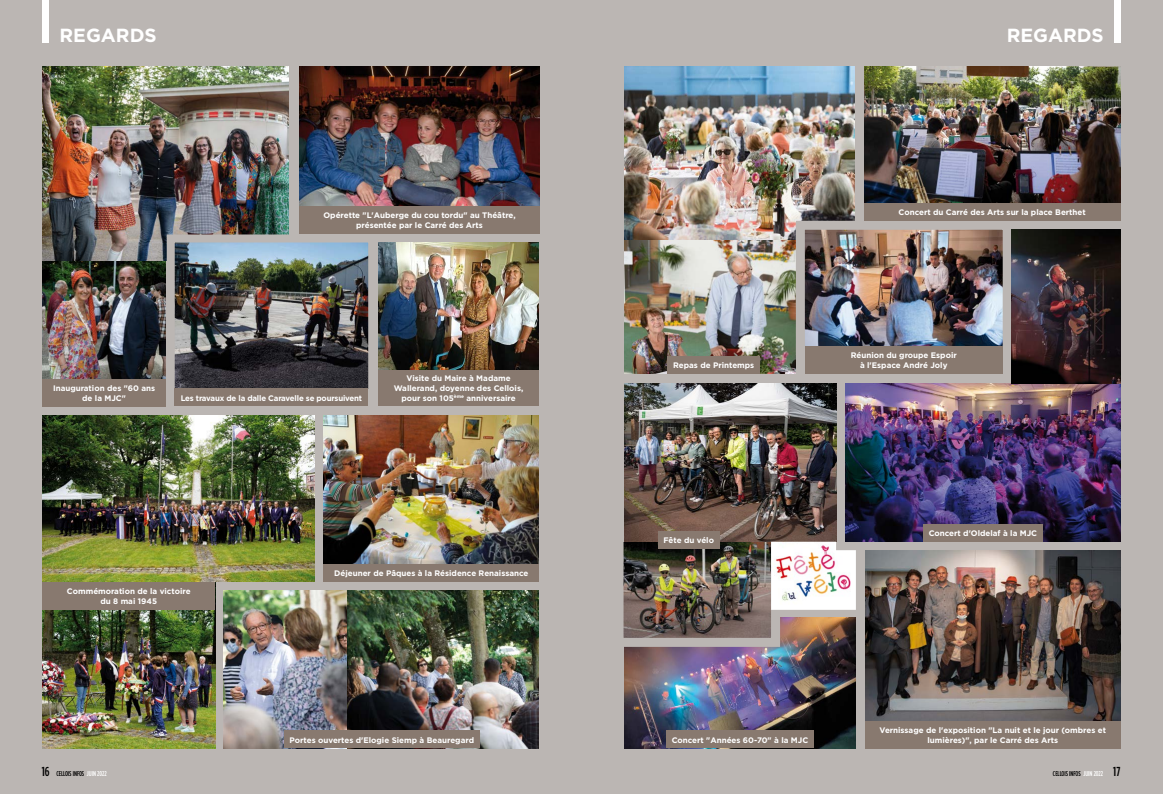
<style>
.page{position:relative;width:1163px;height:794px;background:#fff}
.page>*{position:absolute;margin:0;border:0;box-sizing:border-box;transform-origin:0 0}
.t1{font:700 19px "Gotham";color:#fff}
.t2{font:700 8px/9.6px "Gotham";color:#fff;text-align:center}
.t3{font:700 8px "Gotham";letter-spacing:-.02em;color:#fff}
.t4{font:500 7px "Gotham Condensed";color:#000}
.s1{font-size:13px}
.s2{color:#fff}
</style>
<div class="page">
<div style="left:0;top:0;width:1162px;height:794px;background:#bbb6b3"></div>
<div style="left:1113px;top:0;width:7px;height:43px;background:#fff"></div>
<div style="left:43px;top:379px;width:123px;height:27px;background:#88796f"></div>
<img style="left:43px;top:261px;width:120px;height:118px">
<img style="left:43px;top:67px;width:246px;height:194px">
<img style="left:43px;top:609px;width:172px;height:139px">
<img style="left:43px;top:416px;width:272px;height:166px">
<img style="left:324px;top:416px;width:215px;height:148px">
<img style="left:624px;top:239px;width:171px;height:134px">
<img style="left:624px;top:67px;width:230px;height:172px">
<img style="left:347px;top:591px;width:192px;height:157px">
<img style="left:224px;top:591px;width:123px;height:157px">
<img style="left:299px;top:67px;width:240px;height:139px">
<img style="left:163px;top:230px;width:217px;height:171px">
<img style="left:791px;top:216px;width:225px;height:143px">
<img style="left:865px;top:550px;width:255px;height:170px">
<div style="left:43px;top:0;width:6px;height:43px;background:#fff"></div>
<div style="left:175px;top:388px;width:193px;height:18px;background:#88796f"></div>
<div style="left:378px;top:369px;width:161px;height:37px;background:#88796f"></div>
<div style="left:43px;top:582px;width:172px;height:27px;background:#88796f"></div>
<div style="left:324px;top:564px;width:215px;height:18px;background:#88796f"></div>
<div style="left:284px;top:730px;width:195px;height:18px;background:#88796f"></div>
<div style="left:667px;top:356px;width:92px;height:17px;background:#88796f"></div>
<div style="left:865px;top:721px;width:255px;height:27px;background:#88796f"></div>
<div style="left:804px;top:346px;width:198px;height:27px;background:#88796f"></div>
<img style="left:845px;top:383px;width:275px;height:159px">
<img style="left:1011px;top:230px;width:109px;height:153px">
<img style="left:864px;top:67px;width:256px;height:136px">
<div style="left:922px;top:524px;width:120px;height:18px;background:#88796f"></div>
<div style="left:863px;top:203px;width:257px;height:18px;background:#88796f"></div>
<img style="left:624px;top:618px;width:231px;height:130px">
<div style="left:666px;top:730px;width:147px;height:18px;background:#88796f"></div>
<img style="left:623px;top:542px;width:161px;height:109px">
<img style="left:624px;top:383px;width:212px;height:159px">
<div style="left:657px;top:531px;width:62px;height:17px;background:#88796f"></div>
<img style="left:771px;top:542px;width:84px;height:68px">
<img style="left:378px;top:242px;width:161px;height:127px">
<div style="left:299px;top:206px;width:240px;height:27px;background:#88796f"></div>
<h1 class="t1" style="left:60px;top:22px;width:98px">REGARDS</h1>
<p class="t2" style="left:323px;top:210px;width:194px">Opérette "L'Auberge du cou tordu" au Théâtre, présentée par le Carré des Arts</p>
<p class="t2" style="left:53px;top:383px;width:104px">Inauguration des "60 ans de la MJC"</p>
<p class="t3" style="left:181px;top:392px;width:183px">Les travaux de la dalle Caravelle se poursuivent</p>
<p class="t2" style="left:394px;top:374px;width:131px">Visite du Maire à Madame<br>Wallerand, doyenne des Cellois, pour son 105<sup>ème</sup> anniversaire</p>
<p class="t2" style="left:67px;top:586px;width:125px">Commémoration de la victoire du 8 mai 1945</p>
<p class="t4" style="left:42px;top:770px;width:66px"><span class="s1">16</span> CELLOIS INFOS <span class="s2">JUIN 2022</span></p>
<p class="t2" style="left:334px;top:568px;width:196px">Déjeuner de Pâques à la Résidence Renaissance</p>
<p class="t2" style="left:289px;top:735px;width:186px">Portes ouvertes d'Elogie Siemp à Beauregard</p>
<p class="t2" style="left:673px;top:360px;width:83px">Repas de Printemps</p>
<p class="t2" style="left:663px;top:535px;width:52px">Fête du vélo</p>
<h1 class="t1" style="left:1006px;top:22px;width:98px">REGARDS</h1>
<p class="t2" style="left:898px;top:207px;width:189px">Concert du Carré des Arts sur la place Berthet</p>
<p class="t2" style="left:850px;top:350px;width:107px">Réunion du groupe Espoir à l'Espace André Joly</p>
<p class="t2" style="left:928px;top:528px;width:110px">Concert d'Oldelaf à la MJC</p>
<p class="t2" style="left:671px;top:735px;width:138px">Concert "Années 60-70" à la MJC</p>
<p class="t2" style="left:879px;top:725px;width:228px">Vernissage de l'exposition "La nuit et le jour (ombres et lumières)", par le Carré des Arts</p>
<p class="t4" style="left:1052px;top:770px;width:69px">CELLOIS INFOS <span class="s2">JUIN 2022</span> <span class="s1">17</span></p>
</div>
